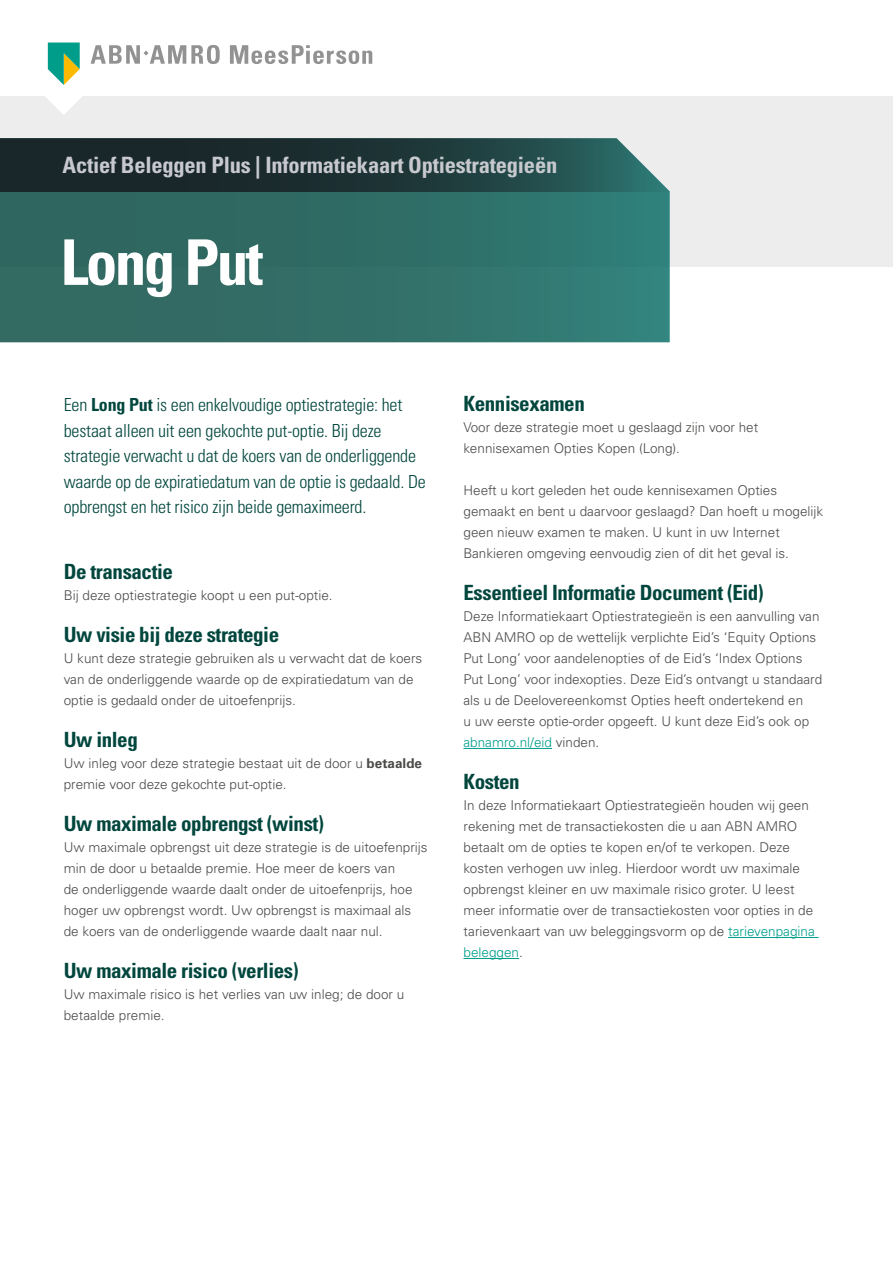
<style>
.page{position:relative;width:893px;height:1263px;background:#fff}
.page>*{position:absolute;margin:0;border:0;box-sizing:border-box;transform-origin:0 0}
.t1{font:700 condensed 63px "Univers LT Std";letter-spacing:-.04em;color:#fff}
.t2{font:700 condensed 22.5px "Univers LT Std";letter-spacing:-.01em;color:#c7c9ce}
.t3{font:700 condensed 21px "Univers LT Std";letter-spacing:-.02em;color:#00463d}
.t4{font:300 condensed 18px/25.5px "Univers LT Std";letter-spacing:-.01em;color:#00463d}
.t5{font:300 13.5px/21px "Univers LT Std";color:#4a4a49}
.s1{font-weight:700}
.s2{color:#009d8b}
</style>
<div class="page">
<div style="left:0;top:64px;width:893px;height:203px;background:#ededed"></div>
<svg style="left:0;top:191px;width:670px;height:151px"></svg>
<svg style="left:0;top:138px;width:670px;height:53px"></svg>
<div style="left:0;top:0;width:893px;height:96px;background:#fff"></div>
<svg style="left:45px;top:43px;width:175px;height:72px"></svg>
<svg style="left:230px;top:45px;width:142px;height:19px"></svg>
<hr style="left:463px;top:748px;width:89px;height:1px;background:#009d8b">
<hr style="left:728px;top:937px;width:90px;height:1px;background:#009d8b">
<hr style="left:463px;top:958px;width:56px;height:1px;background:#009d8b">
<h2 class="t2" style="left:63px;top:151px;width:496px">Actief Beleggen Plus | Informatiekaart Optiestrategieën</h2>
<h1 class="t1" style="left:60px;top:224px;width:204px">Long Put</h1>
<p class="t4" style="left:64px;top:392px;width:364px">Een <span class="s1">Long Put</span> is een enkelvoudige optiestrategie: het bestaat alleen uit een gekochte put-optie. Bij deze strategie verwacht u dat de koers van de onderliggende waarde op de expiratiedatum van de optie is gedaald. De opbrengst en het risico zijn beide gemaximeerd.</p>
<h3 class="t3" style="left:64px;top:559px;width:111px">De transactie</h3>
<p class="t5" style="left:64px;top:585px;width:270px">Bij deze optiestrategie koopt u een put-optie.</p>
<h3 class="t3" style="left:64px;top:622px;width:217px">Uw visie bij deze strategie</h3>
<p class="t5" style="left:64px;top:648px;width:360px">U kunt deze strategie gebruiken als u verwacht dat de koers van de onderliggende waarde op de expiratiedatum van de optie is gedaald onder de uitoefenprijs.</p>
<h3 class="t3" style="left:64px;top:727px;width:76px">Uw inleg</h3>
<p class="t5" style="left:64px;top:753px;width:360px">Uw inleg voor deze strategie bestaat uit de door u <span class="s1">betaalde </span>premie voor deze gekochte put-optie.</p>
<h3 class="t3" style="left:64px;top:811px;width:262px">Uw maximale opbrengst (winst)</h3>
<p class="t5" style="left:64px;top:837px;width:365px">Uw maximale opbrengst uit deze strategie is de uitoefenprijs min de door u betaalde premie. Hoe meer de koers van<br>de onderliggende waarde daalt onder de uitoefenprijs, hoe hoger uw opbrengst wordt. Uw opbrengst is maximaal als de koers van de onderliggende waarde daalt naar nul.</p>
<h3 class="t3" style="left:64px;top:958px;width:236px">Uw maximale risico (verlies)</h3>
<p class="t5" style="left:64px;top:984px;width:342px">Uw maximale risico is het verlies van uw inleg; de door u betaalde premie.</p>
<h3 class="t3" style="left:463px;top:391px;width:123px">Kennisexamen</h3>
<p class="t5" style="left:463px;top:417px;width:296px">Voor deze strategie moet u geslaagd zijn voor het kennisexamen Opties Kopen (Long).</p>
<p class="t5" style="left:463px;top:480px;width:361px">Heeft u kort geleden het oude kennisexamen Opties gemaakt en bent u daarvoor geslaagd? Dan hoeft u mogelijk geen nieuw examen te maken. U kunt in uw Internet Bankieren omgeving eenvoudig zien of dit het geval is.</p>
<h3 class="t3" style="left:463px;top:580px;width:302px">Essentieel Informatie Document (Eid)</h3>
<p class="t5" style="left:463px;top:606px;width:360px">Deze Informatiekaart Optiestrategieën is een aanvulling van ABN AMRO op de wettelijk verplichte Eid’s ‘Equity Options Put Long’ voor aandelenopties of de Eid’s ‘Index Options Put Long’ voor indexopties. Deze Eid’s ontvangt u standaard als u de Deelovereenkomst Opties heeft ondertekend en<br>u uw eerste optie-order opgeeft. U kunt deze Eid’s ook op <span class="s2">abnamro.nl/eid</span> vinden.</p>
<h3 class="t3" style="left:463px;top:769px;width:58px">Kosten</h3>
<p class="t5" style="left:463px;top:795px;width:353px">In deze Informatiekaart Optiestrategieën houden wij geen rekening met de transactiekosten die u aan ABN AMRO betaalt om de opties te kopen en/of te verkopen. Deze kosten verhogen uw inleg. Hierdoor wordt uw maximale opbrengst kleiner en uw maximale risico groter. U leest meer informatie over de transactiekosten voor opties in de tarievenkaart van uw beleggingsvorm op de <span class="s2">tarievenpagina beleggen</span>.</p>
</div>
